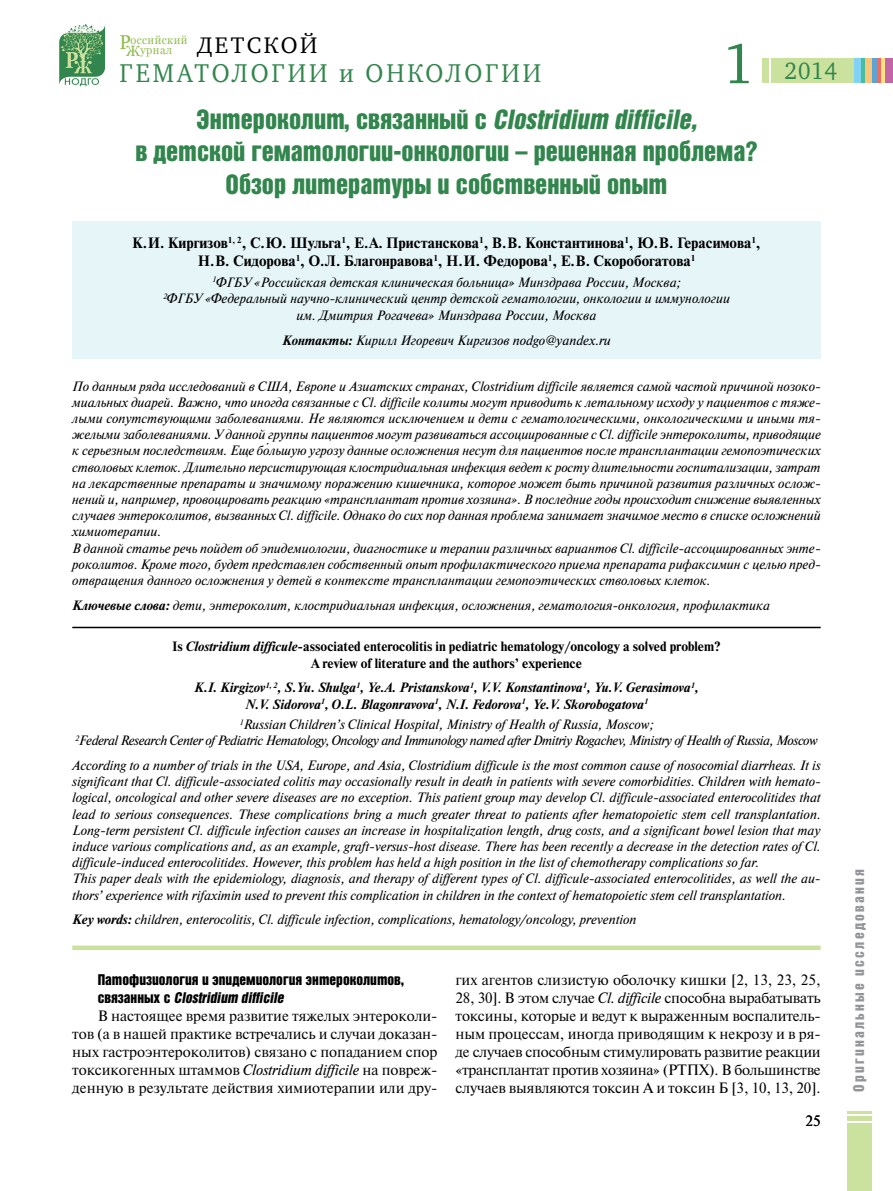
<style>
.page{position:relative;width:893px;height:1191px;background:#fff}
.page>*{position:absolute;margin:0;border:0;box-sizing:border-box;transform-origin:0 0}
.t1{font:57.75px "Charter ITC";color:#32864d;scale:.93 1}
.t2{font:27px/32.4px "Bastion Kontrast Alt C";color:#32864d;text-align:center}
.t3{font:26.4px "Charter ITC";letter-spacing:.12em;color:#32864d;scale:.93 1}
.t4{font:24.3px "Charter ITC";color:#32864d;scale:.93 1}
.t5{font:23.1px "Charter ITC";letter-spacing:.11em;color:#000}
.t6{font:15px/18px "Newton C";letter-spacing:-.01em;color:#000;text-align:justify}
.t7{font:700 15px/18px "Newton C";color:#000;text-align:center}
.t8{font:15px/18px "Bastion Kontrast Alt C";color:#000}
.t9{font:15px "Bastion Kontrast Alt C";letter-spacing:.15em;color:#939598}
.t10{font:italic 13.5px/16.2px "Newton C";color:#000}
.t11{font:italic 13.5px/16.2px "Newton C";letter-spacing:-.03em;color:#000;text-align:center}
.t12{font:italic 700 13.5px/16.2px "Newton C";color:#000;text-align:center}
.t13{font:700 13.5px/16.2px "Newton C";color:#000;text-align:center}
.t14{font:13.5px "Times New Roman";color:#000}
.t15{font:11.7px/9.3px "Georgia";letter-spacing:.04em;color:#90bb4c;scale:.94 1}
.s1{font-size:19.95px}
.s2{font-size:15px}
.s3{font-style:italic}
.s4{font-weight:700}
</style>
<div class="page">
<div style="left:771px;top:58px;width:95px;height:25px;background:#cbe29f"></div>
<hr style="left:765px;top:58px;width:4px;height:25px;background:#cbe29f">
<hr style="left:762px;top:58px;width:2px;height:25px;background:#cbe29f">
<div style="left:884px;top:58px;width:9px;height:25px;background:#c266a5"></div>
<svg style="left:880px;top:58px;width:4px;height:25px"></svg>
<hr style="left:877px;top:58px;width:3px;height:25px;background:#f26b5c">
<div style="left:872px;top:58px;width:5px;height:25px;background:#5fa3d3"></div>
<div style="left:865px;top:58px;width:7px;height:25px;background:#f9c57d"></div>
<div style="left:860px;top:58px;width:5px;height:25px;background:#46bd9e"></div>
<div style="left:854px;top:58px;width:6px;height:25px;background:#81d3f3"></div>
<svg style="left:59px;top:24px;width:46px;height:62px"></svg>
<div style="left:847px;top:1123px;width:25px;height:68px;background:#cbe29f"></div>
<hr style="left:847px;top:1116px;width:25px;height:4px;background:#cbe29f">
<hr style="left:847px;top:1111px;width:25px;height:3px;background:#cbe29f">
<div style="left:72px;top:221px;width:749px;height:137px;background:#e6f5f8"></div>
<hr style="left:72px;top:627px;width:749px;height:1px;background:#000">
<div style="left:72px;top:945px;width:749px;height:5px;background:#cbe29f"></div>
<p class="t15" style="left:126px;top:36px;width:67px;text-indent:-6px"><span class="s1">Р</span>оссийский<br><span class="s2">Ж</span>урнал</p>
<h3 class="t5" style="left:197px;top:31px;width:121px">ДЕТСКОЙ</h3>
<h3 class="t3" style="left:120px;top:57px;width:455px">ГЕМАТОЛОГИИ и ОНКОЛОГИИ</h3>
<h1 class="t1" style="left:723px;top:27px;width:34px">1</h1>
<h3 class="t4" style="left:784px;top:55px;width:58px">2014</h3>
<h2 class="t2" style="left:135px;top:103px;width:624px">Энтероколит, связанный с <span class="s3">Clostridium difficile,<br></span>в детской гематологии-онкологии – решенная проблема?<br>Обзор литературы и собственный опыт</h2>
<p class="t7" style="left:132px;top:233px;width:630px">К.И. Киргизов<sup>1,</sup> <sup>2</sup>, С.Ю. Шульга<sup>1</sup>, Е.А. Пристанскова<sup>1</sup>, В.В. Константинова<sup>1</sup>, Ю.В. Герасимова<sup>1</sup>,<br>Н.В. Сидорова<sup>1</sup>, О.Л. Благонравова<sup>1</sup>, Н.И. Федорова<sup>1</sup>, Е.В. Скоробогатова<sup>1</sup></p>
<p class="t10" style="left:163px;top:274px;width:568px;text-align:center"><sup>1</sup>ФГБУ «Российская детская клиническая больница» Минздрава России, Москва;<br><sup>2</sup>ФГБУ «Федеральный научно-клинический центр детской гематологии, онкологии и иммунологии им. Дмитрия Рогачева» Минздрава России, Москва</p>
<p class="t10" style="left:282px;top:332px;width:330px"><span class="s4">Контакты:</span> Кирилл Игоревич Киргизов nodgo@yandex.ru</p>
<p class="t10" style="left:72px;top:378px;width:750px;text-align:justify">По данным ряда исследований в США, Европе и Азиатских странах, Clostridium difficile является самой частой причиной нозоко&shy;миальных диарей. Важно, что иногда связанные с Cl. difficile колиты могут приводить к летальному исходу у пациентов с тяже&shy;лыми сопутствующими заболеваниями. Не являются исключением и дети с гематологическими, онкологическими и иными тя&shy;желыми заболеваниями. У данной группы пациентов могут развиваться ассоциированные с Cl. difficile энтероколиты, приводящие к серьезным последствиям. Еще большую угрозу данные осложнения несут для пациентов после трансплантации гемопоэтических</p>
<p class="t14" style="left:270px;top:442px;width:4px">́</p>
<p class="t10" style="left:72px;top:459px;width:750px">стволовых клеток. Длительно персистирующая клостридиальная инфекция ведет к росту длительности госпитализации, затрат на лекарственные препараты и значимому поражению кишечника, которое может быть причиной развития различных ослож&shy;нений и, например, провоцировать реакцию «трансплантат против хозяина». В последние годы происходит снижение выявленных случаев энтероколитов, вызванных Cl. difficile. Однако до сих пор данная проблема занимает значимое место в списке осложнений химиотерапии.<br>В данной статье речь пойдет об эпидемиологии, диагностике и терапии различных вариантов Cl. difficile-ассоциированных энте&shy;роколитов. Кроме того, будет представлен собственный опыт профилактического приема препарата рифаксимин с целью пред&shy;отвращения данного осложнения у детей в контексте трансплантации гемопоэтических стволовых клеток.</p>
<p class="t10" style="left:72px;top:597px;width:699px"><span class="s4">Ключевые слова:</span> дети, энтероколит, клостридиальная инфекция, осложнения, гематология-онкология, профилактика</p>
<p class="t13" style="left:172px;top:638px;width:550px">Is <span class="s3">Clostridium difficule</span>-associated enterocolitis in pediatric hematology/oncology a solved problem?<br>A review of literature and the authors’ experience</p>
<p class="t12" style="left:194px;top:679px;width:506px">K.I. Kirgizov<sup>1,</sup> <sup>2</sup>, S.Yu. Shulga<sup>1</sup>, Ye.A. Pristanskova<sup>1</sup>, V.V. Konstantinova<sup>1</sup>, Yu.V. Gerasimova<sup>1</sup>,<br>N.V. Sidorova<sup>1</sup>, O.L. Blagonravova<sup>1</sup>, N.I. Fedorova<sup>1</sup>, Ye.V. Skorobogatova<sup>1</sup></p>
<p class="t11" style="left:75px;top:716px;width:744px"><sup>1</sup>Russian Children’s Clinical Hospital, Ministry of Health of Russia, Moscow;<br><sup>2</sup>Federal Research Center of Pediatric Hematology, Oncology and Immunology named after Dmitriy Rogachev, Ministry of Health of Russia, Moscow</p>
<p class="t10" style="left:72px;top:757px;width:750px">According to a number of trials in the USA, Europe, and Asia, Clostridium difficule is the most common cause of nosocomial diarrheas. It is significant that Cl. difficule-associated colitis may occasionally result in death in patients with severe comorbidities. Children with hemato&shy;logical, oncological and other severe diseases are no exception. This patient group may develop Cl. difficule-associated enterocolitides that lead to serious consequences. These complications bring a much greater threat to patients after hematopoietic stem cell transplantation.<br>Long-term persistent Cl. difficule infection causes an increase in hospitalization length, drug costs, and a significant bowel lesion that may induce various complications and, as an example, graft-versus-host disease. There has been recently a decrease in the detection rates of Cl. difficule-induced enterocolitides. However, this problem has held a high position in the list of chemotherapy complications so far.<br>This paper deals with the epidemiology, diagnosis, and therapy of different types of Cl. difficule-associated enterocolitides, as well the au&shy;thors’ experience with rifaximin used to prevent this complication in children in the context of hematopoietic stem cell transplantation.</p>
<p class="t10" style="left:72px;top:911px;width:566px"><span class="s4">Key words:</span> children, enterocolitis, Cl. difficule infection, complications, hematology/oncology, prevention</p>
<p class="t8" style="left:98px;top:970px;width:308px">Патофизиология и эпидемиология энтероколитов, связанных с <span class="s3">Clostridium difficile</span></p>
<p class="t6" style="left:72px;top:1006px;width:367px;text-indent:26px">В настоящее время развитие тяжелых энтероколи&shy;тов (а в нашей практике встречались и случаи доказан&shy;ных гастроэнтероколитов) связано с попаданием спор токсикогенных штаммов <span class="s3">Clostridium difficile</span> на повреж&shy;денную в результате действия химиотерапии или дру-</p>
<p class="t6" style="left:455px;top:970px;width:367px">гих агентов слизистую оболочку кишки [2, 13, 23, 25, 28, 30]. В этом случае <span class="s3">Cl. difficile</span> способна вырабатывать токсины, которые и ведут к выраженным воспалитель&shy;ным процессам, иногда приводящим к некрозу и в ря&shy;де случаев способным стимулировать развитие реакции «трансплантат против хозяина» (РТПХ). В большинстве случаев выявляются токсин А и токсин Б [3, 10, 13, 20].</p>
<p class="t6" style="left:806px;top:1112px;width:17px">25</p>
<p class="t9" style="left:851px;top:1091px;width:224px;rotate:-90deg">Оригинальные исследования</p>
</div>
